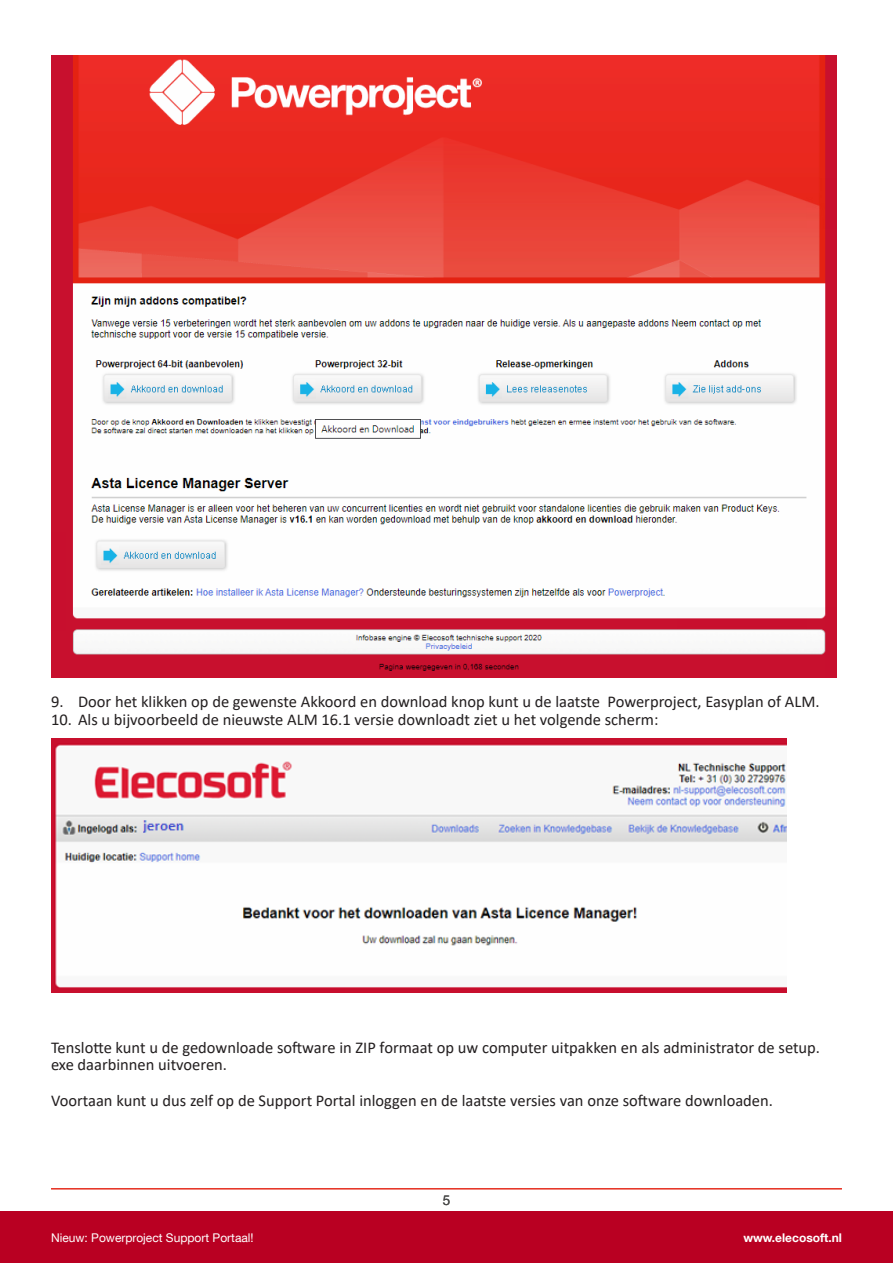
<style>
.page{position:relative;width:893px;height:1263px;background:#fff}
.page>*{position:absolute;margin:0;border:0;box-sizing:border-box;transform-origin:0 0}
.t1{font:16.5px/17.9px "Calibri";color:#231f20}
.t2{font:13.5px "Helvetica Neue LT Com";color:#4a4a49}
.t3{font:12px "Helvetica Neue LT Com";color:#fff}
.t4{font:700 12px "Helvetica Neue LT Com";color:#fff}
</style>
<div class="page">
<div style="left:0;top:1212px;width:893px;height:51px;background:#b90022"></div>
<img style="left:51px;top:56px;width:785px;height:621px">
<img style="left:51px;top:738px;width:736px;height:255px">
<hr style="left:51px;top:1188px;width:791px;height:1px;background:#e42313">
<p class="t1" style="left:51px;top:692px;width:770px">9. Door het klikken op de gewenste Akkoord en download knop kunt u de laatste Powerproject, Easyplan of ALM.</p>
<p class="t1" style="left:51px;top:710px;width:609px">10. Als u bijvoorbeeld de nieuwste ALM 16.1 versie downloadt ziet u het volgende scherm:</p>
<p class="t1" style="left:51px;top:1038px;width:771px">Tenslotte kunt u de gedownloade software in ZIP formaat op uw computer uitpakken en als administrator de setup. exe daarbinnen uitvoeren.</p>
<p class="t1" style="left:51px;top:1091px;width:723px">Voortaan kunt u dus zelf op de Support Portal inloggen en de laatste versies van onze software downloaden.</p>
<p class="t2" style="left:443px;top:1192px;width:9px">5</p>
<p class="t3" style="left:51px;top:1230px;width:204px">Nieuw: Powerproject Support Portaal!</p>
<p class="t4" style="left:741px;top:1229px;width:100px">www.elecosoft.nl</p>
<p class="t4" style="left:743px;top:1230px;width:100px">www.elecosoft.nl</p>
<p class="t3" style="left:51px;top:1230px;width:139px">Top 10 Nieuw in v rsie 15</p>
</div>
